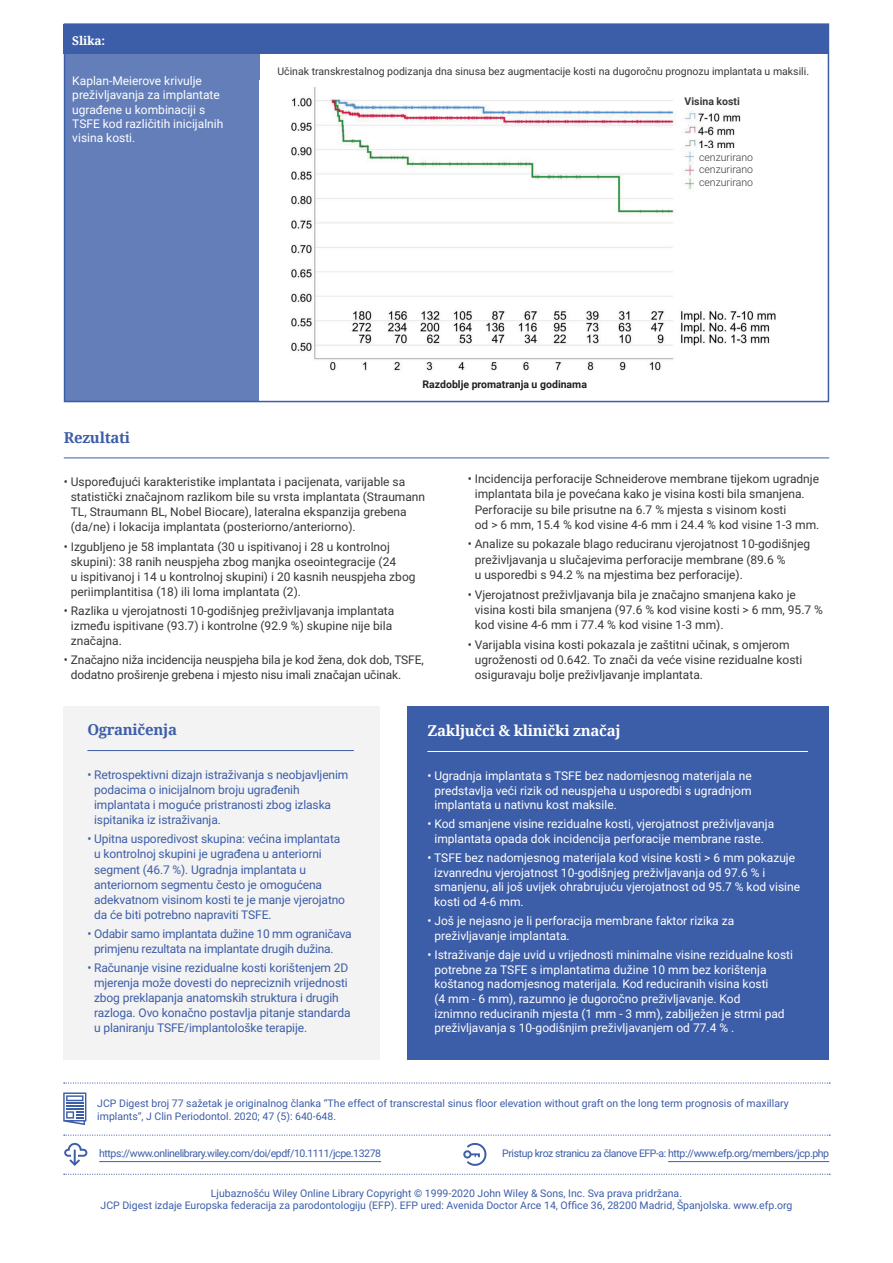
<style>
.page{position:relative;width:893px;height:1263px;background:#fff}
.page>*{position:absolute;margin:0;border:0;box-sizing:border-box;transform-origin:0 0}
.t1{font:700 15px "Noto Serif";letter-spacing:-.02em;color:#fff}
.t2{font:700 15px "Noto Serif";letter-spacing:-.02em;color:#3c5da8}
.t3{font:12px/15px "Roboto";color:#363838}
.t4{font:12px/14.7px "Roboto";color:#fff}
.t5{font:12px/15px "Roboto";letter-spacing:-.01em;color:#3c5da8}
.t6{font:700 12px "Noto Serif";letter-spacing:-.02em;color:#fff}
.t7{font:10.5px/12.6px "Roboto";color:#3c5da8}
.t8{font:10.5px "Roboto";letter-spacing:-.04em;color:#3c5da8}
.t9{font:10.5px "Roboto";color:#363838}
.t10{font:300 10.5px "Roboto";color:#363838}
.t11{font:700 10.5px "Roboto";color:#231f20}
.t12{font:700 10.5px "Roboto";color:#363838}
</style>
<div class="page">
<div style="left:64px;top:53px;width:195px;height:348px;background:#637eb9"></div>
<div style="left:64px;top:24px;width:765px;height:30px;background:#3c5da8"></div>
<img style="left:259px;top:87px;width:570px;height:316px">
<div style="left:680px;top:93px;width:77px;height:16px;background:#fff"></div>
<div style="left:418px;top:376px;width:173px;height:16px;background:#fff"></div>
<div style="left:695px;top:148px;width:77px;height:17px;background:#fff"></div>
<div style="left:695px;top:161px;width:77px;height:17px;background:#fff"></div>
<div style="left:695px;top:174px;width:77px;height:17px;background:#fff"></div>
<hr style="left:64px;top:458px;width:765px;height:1px;background:#3c5da8">
<div style="left:64px;top:706px;width:316px;height:354px;background:#f3f3f3"></div>
<hr style="left:87px;top:750px;width:267px;height:1px;background:#3c5da8">
<div style="left:408px;top:706px;width:421px;height:354px;background:#3c5da8"></div>
<hr style="left:427px;top:751px;width:381px;height:1px;background:#fff">
<svg style="left:64px;top:1174px;width:766px;height:1px"></svg>
<svg style="left:64px;top:1082px;width:766px;height:1px"></svg>
<svg style="left:63px;top:1092px;width:23px;height:33px"></svg>
<svg style="left:64px;top:1134px;width:766px;height:2px"></svg>
<hr style="left:668px;top:1161px;width:161px;height:1px;background:#3c5da8">
<svg style="left:463px;top:1143px;width:24px;height:23px"></svg>
<hr style="left:99px;top:1161px;width:282px;height:1px;background:#3c5da8">
<svg style="left:64px;top:1142px;width:24px;height:24px"></svg>
<div style="left:64px;top:23px;width:765px;height:379px;border:2px solid #3c5da8"></div>
<p class="t6" style="left:72px;top:32px;width:34px">Slika:</p>
<p class="t4" style="left:72px;top:73px;width:153px">Kaplan-Meierove krivulje preživljavanja za implantate ugrađene u kombinaciji s<br>TSFE kod različitih inicijalnih visina kosti.</p>
<p class="t9" style="left:277px;top:64px;width:533px">Učinak transkrestalnog podizanja dna sinusa bez augmentacije kosti na dugoročnu prognozu implantata u maksili.</p>
<p class="t12" style="left:685px;top:94px;width:57px">Visina kosti</p>
<p class="t10" style="left:699px;top:149px;width:55px">cenzurirano</p>
<p class="t10" style="left:699px;top:162px;width:55px">cenzurirano</p>
<p class="t10" style="left:699px;top:175px;width:55px">cenzurirano</p>
<p class="t2" style="left:64px;top:427px;width:68px">Rezultati</p>
<p class="t11" style="left:423px;top:377px;width:166px">Razdoblje promatranja u godinama</p>
<p class="t3" style="left:71px;top:474px;width:356px;text-indent:-7px">• Uspoređujući karakteristike implantata i pacijenata, varijable sa statistički značajnom razlikom bile su vrsta implantata (Straumann TL, Straumann BL, Nobel Biocare), lateralna ekspanzija grebena (da/ne) i lokacija implantata (posteriorno/anteriorno).</p>
<p class="t3" style="left:71px;top:538px;width:346px;text-indent:-7px">• Izgubljeno je 58 implantata (30 u ispitivanoj i 28 u kontrolnoj skupini): 38 ranih neuspjeha zbog manjka oseointegracije (24<br>u ispitivanoj i 14 u kontrolnoj skupini) i 20 kasnih neuspjeha zbog periimplantitisa (18) ili loma implantata (2).</p>
<p class="t3" style="left:71px;top:603px;width:325px;text-indent:-7px">• Razlika u vjerojatnosti 10-godišnjeg preživljavanja implantata između ispitivane (93.7) i kontrolne (92.9 %) skupine nije bila značajna.</p>
<p class="t3" style="left:71px;top:652px;width:355px;text-indent:-7px">• Značajno niža incidencija neuspjeha bila je kod žena, dok dob, TSFE, dodatno proširenje grebena i mjesto nisu imali značajan učinak.</p>
<p class="t3" style="left:475px;top:471px;width:346px;text-indent:-7px">• Incidencija perforacije Schneiderove membrane tijekom ugradnje implantata bila je povećana kako je visina kosti bila smanjena.<br>Perforacije su bile prisutne na 6.7 % mjesta s visinom kosti<br>od &gt; 6 mm, 15.4 % kod visine 4-6 mm i 24.4 % kod visine 1-3 mm.</p>
<p class="t3" style="left:475px;top:536px;width:337px;text-indent:-7px">• Analize su pokazale blago reduciranu vjerojatnost 10-godišnjeg preživljavanja u slučajevima perforacije membrane (89.6 %<br>u usporedbi s 94.2 % na mjestima bez perforacije).</p>
<p class="t3" style="left:475px;top:586px;width:350px;text-indent:-7px">• Vjerojatnost preživljavanja bila je značajno smanjena kako je visina kosti bila smanjena (97.6 % kod visine kosti &gt; 6 mm, 95.7 % kod visine 4-6 mm i 77.4 % kod visine 1-3 mm).</p>
<p class="t3" style="left:475px;top:636px;width:329px;text-indent:-7px">• Varijabla visina kosti pokazala je zaštitni učinak, s omjerom ugroženosti od 0.642. To znači da veće visine rezidualne kosti osiguravaju bolje preživljavanje implantata.</p>
<p class="t2" style="left:87px;top:719px;width:91px">Ograničenja</p>
<p class="t5" style="left:94px;top:767px;width:256px;text-indent:-7px">• Retrospektivni dizajn istraživanja s neobjavljenim podacima o inicijalnom broju ugrađenih implantata i moguće pristranosti zbog izlaska ispitanika iz istraživanja.</p>
<p class="t5" style="left:94px;top:831px;width:252px;text-indent:-7px">• Upitna usporedivost skupina: većina implantata u kontrolnoj skupini je ugrađena u anteriorni segment (46.7 %). Ugradnja implantata u anteriornom segmentu često je omogućena adekvatnom visinom kosti te je manje vjerojatno da će biti potrebno napraviti TSFE.</p>
<p class="t5" style="left:94px;top:926px;width:259px;text-indent:-7px">• Odabir samo implantata dužine 10 mm ograničava primjenu rezultata na implantate drugih dužina.</p>
<p class="t5" style="left:94px;top:960px;width:258px;text-indent:-7px">• Računanje visine rezidualne kosti korištenjem 2D mjerenja može dovesti do nepreciznih vrijednosti zbog preklapanja anatomskih struktura i drugih razloga. Ovo konačno postavlja pitanje standarda u planiranju TSFE/implantološke terapije.</p>
<p class="t1" style="left:427px;top:720px;width:195px">Zaključci &amp; klinički značaj</p>
<p class="t4" style="left:434px;top:768px;width:319px;text-align:justify;text-indent:-7px">• Ugradnja implantata s TSFE bez nadomjesnog materijala ne predstavlja veći rizik od neuspjeha u usporedbi s ugradnjom implantata u nativnu kost maksile.</p>
<p class="t4" style="left:427px;top:816px;width:348px;text-align:center">• Kod smanjene visine rezidualne kosti, vjerojatnost preživljavanja implantata opada dok incidencija perforacije membrane raste.</p>
<p class="t4" style="left:434px;top:850px;width:367px;text-indent:-7px">• TSFE bez nadomjesnog materijala kod visine kosti &gt; 6 mm pokazuje izvanrednu vjerojatnost 10-godišnjeg preživljavanja od 97.6 % i smanjenu, ali još uvijek ohrabrujuću vjerojatnost od 95.7 % kod visine kosti od 4-6 mm.</p>
<p class="t4" style="left:434px;top:913px;width:301px;text-indent:-7px">• Još je nejasno je li perforacija membrane faktor rizika za preživljavanje implantata.</p>
<p class="t4" style="left:434px;top:947px;width:360px;text-indent:-7px">• Istraživanje daje uvid u vrijednosti minimalne visine rezidualne kosti potrebne za TSFE s implantatima dužine 10 mm bez korištenja koštanog nadomjesnog materijala. Kod reduciranih visina kosti<br>(4 mm - 6 mm), razumno je dugoročno preživljavanje. Kod<br>iznimno reduciranih mjesta (1 mm - 3 mm), zabilježen je strmi pad preživljavanja s 10-godišnjim preživljavanjem od 77.4 % .</p>
<p class="t7" style="left:97px;top:1096px;width:693px">JCP Digest broj 77 sažetak je originalnog članka “The effect of transcrestal sinus‐floor elevation without graft on the long‐term prognosis of maxillary implants“, J Clin Periodontol. 2020; 47 (5): 640-648.</p>
<p class="t8" style="left:99px;top:1146px;width:283px">https://www.onlinelibrary.wiley.com/doi/epdf/10.1111/jcpe.13278</p>
<p class="t8" style="left:502px;top:1146px;width:328px">Pristup kroz stranicu za članove EFP-a: http://www.efp.org/members/jcp.php</p>
<p class="t7" style="left:211px;top:1186px;width:473px">Ljubaznošću Wiley Online Library Copyright © 1999-2020 John Wiley &amp; Sons, Inc. Sva prava pridržana.</p>
<p class="t7" style="left:101px;top:1199px;width:693px">JCP Digest izdaje Europska federacija za parodontologiju (EFP). EFP ured: Avenida Doctor Arce 14, Office 36, 28200 Madrid, Španjolska. www.efp.org</p>
</div>
